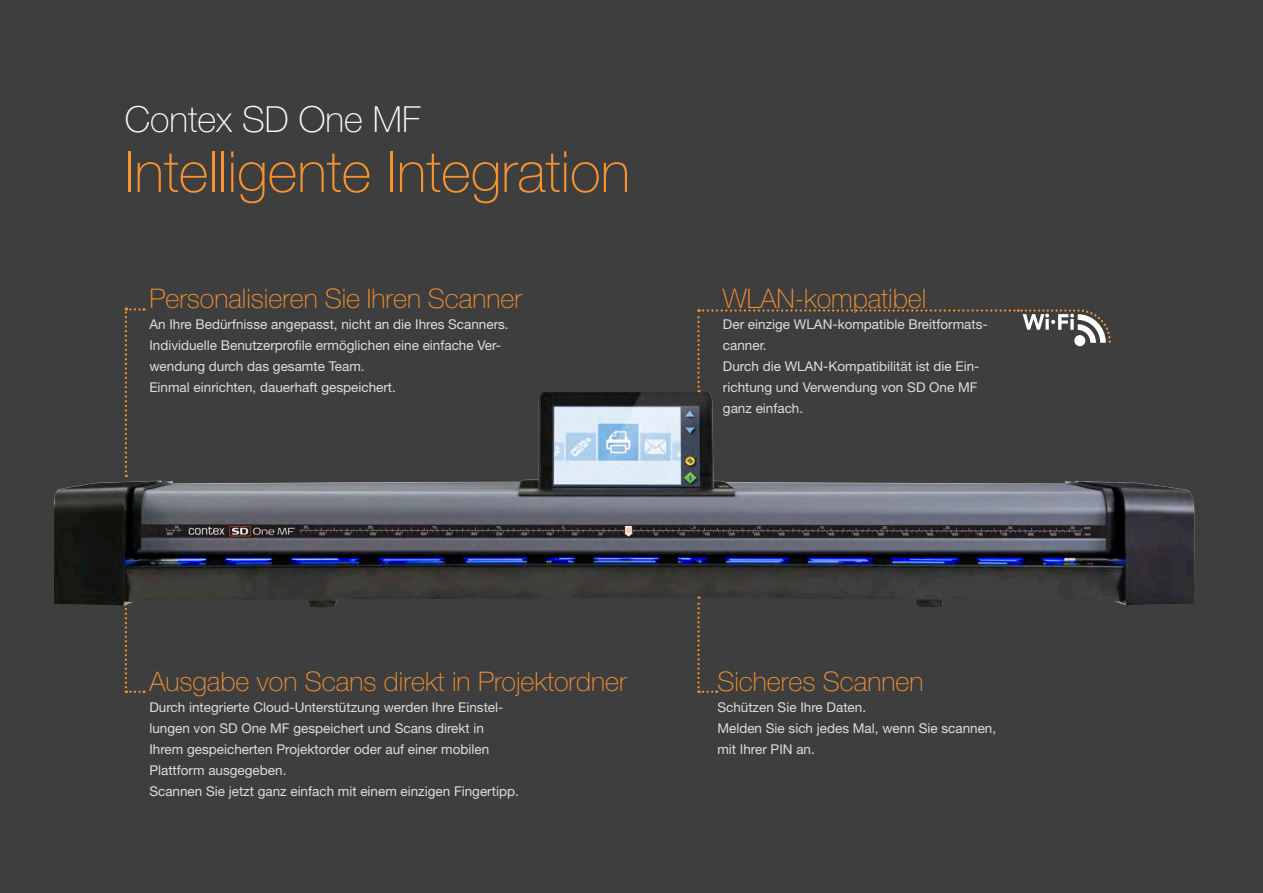
<style>
.page{position:relative;width:1263px;height:893px;background:#3e3e3f}
.page>*{position:absolute;margin:0;border:0;box-sizing:border-box;transform-origin:0 0}
.t1{font:100 57px "Helvetica Neue LT Std";color:#f69230}
.t2{font:100 36px "Helvetica Neue LT Std";color:#fff}
.t3{font:100 27px "Helvetica Neue LT Std";color:#f69230}
.t4{font:13.5px/21px "Helvetica Neue LT Std";color:#dcdddf}
</style>
<div class="page">
<img style="left:54px;top:392px;width:1141px;height:216px">
<svg style="left:697px;top:309px;width:414px;height:83px"></svg>
<svg style="left:125px;top:602px;width:20px;height:91px"></svg>
<svg style="left:125px;top:307px;width:20px;height:170px"></svg>
<svg style="left:697px;top:596px;width:20px;height:97px"></svg>
<p class="t2" style="left:125px;top:99px;width:297px">Contex SD One MF</p>
<p class="t1" style="left:125px;top:139px;width:507px">Intelligente Integration</p>
<p class="t3" style="left:149px;top:283px;width:374px">Personalisieren Sie Ihren Scanner</p>
<p class="t4" style="left:149px;top:314px;width:361px">An Ihre Bedürfnisse angepasst, nicht an die Ihres Scanners.<br>Individuelle Benutzerprofile ermöglichen eine einfache Ver&shy;wendung durch das gesamte Team.</p>
<p class="t4" style="left:149px;top:377px;width:248px">Einmal einrichten, dauerhaft gespeichert.</p>
<p class="t3" style="left:723px;top:283px;width:205px">WLAN-kompatibel</p>
<p class="t4" style="left:723px;top:314px;width:266px">Der einzige WLAN-kompatible Breitformats&shy;canner.</p>
<p class="t4" style="left:723px;top:356px;width:258px">Durch die WLAN-Kompatibilität ist die Ein&shy;richtung und Verwendung von SD One MF ganz einfach.</p>
<p class="t3" style="left:149px;top:666px;width:479px">Ausgabe von Scans direkt in Projektordner</p>
<p class="t4" style="left:149px;top:696px;width:356px">Durch integrierte Cloud-Unterstützung werden Ihre Einstel&shy;lungen von SD One MF gespeichert und Scans direkt in Ihrem gespeicherten Projektorder oder auf einer mobilen Plattform ausgegeben.</p>
<p class="t4" style="left:149px;top:780px;width:371px">Scannen Sie jetzt ganz einfach mit einem einzigen Fingertipp.</p>
<p class="t3" style="left:717px;top:666px;width:208px">Sicheres Scannen</p>
<p class="t4" style="left:717px;top:696px;width:150px">Schützen Sie Ihre Daten.</p>
<p class="t4" style="left:717px;top:717px;width:280px">Melden Sie sich jedes Mal, wenn Sie scannen, mit Ihrer PIN an.</p>
</div>
